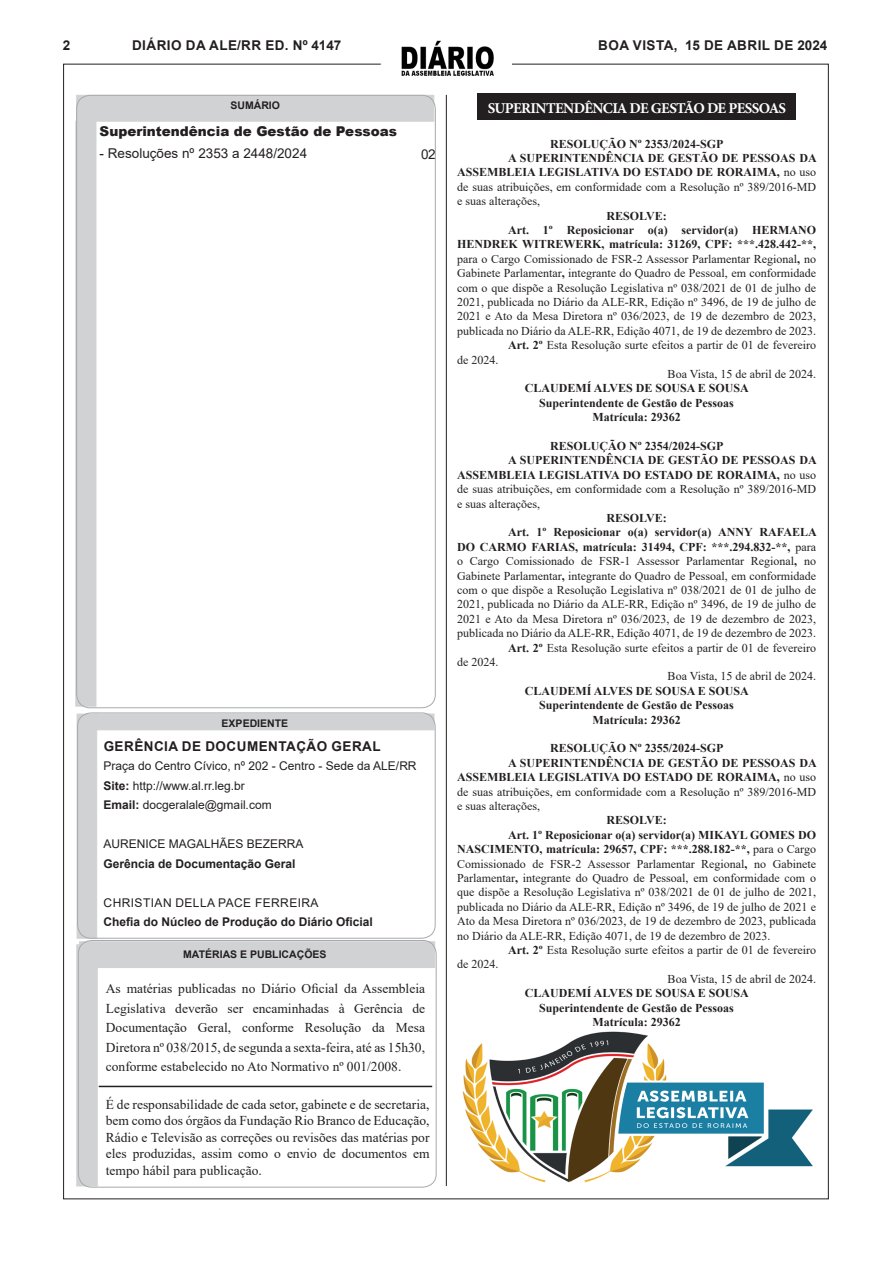
<style>
.page{position:relative;width:893px;height:1263px;background:#fff}
.page>*{position:absolute;margin:0;border:0;box-sizing:border-box;transform-origin:0 0}
.t1{font:700 15px "Minion Pro";letter-spacing:-.04em;color:#fff}
.CENTRO{font:13.5px/19.5px "Times New Roman";color:#231f20;text-align:justify}
.Direita{font:13.5px/16.5px "Times New Roman";color:#231f20;text-align:justify}
.t2{font:700 13.5px "Arial";letter-spacing:.035em;color:#231f20}
.t3{font:900 13.5px "Arial";color:#231f20}
.t4{font:13.5px "Arial";color:#231f20}
.t5{font:12px/14.4px "Times New Roman";color:#231f20;text-align:justify}
.CENTRO-2{font:700 12px "Times New Roman";color:#231f20}
.t6{font:12px "Arial";color:#231f20}
.t7{font:700 12px "Arial";color:#231f20}
.t8{font:12px "Arial";letter-spacing:.035em;color:#231f20}
.t9{font:700 10.5px "Arial";color:#231f20}
.s1{font-weight:700}
</style>
<div class="page">
<img style="left:401px;top:41px;width:93px;height:35px">
<hr style="left:446px;top:95px;width:1px;height:1091px;background:#231f20">
<div style="left:76px;top:95px;width:358px;height:27px;background:#d1d2d4"></div>
<div style="left:75px;top:121px;width:21px;height:585px;background:#d1d2d4;border:1px solid #d1d2d4"></div>
<div style="left:77px;top:714px;width:20px;height:224px;background:#d1d2d4"></div>
<div style="left:76px;top:944px;width:22px;height:242px;background:#d1d2d4"></div>
<div style="left:79px;top:941px;width:356px;height:27px;background:#d1d2d4"></div>
<hr style="left:99px;top:1086px;width:333px;height:1px;background:#231f20">
<div style="left:96px;top:714px;width:338px;height:16px;background:#d1d2d4"></div>
<div style="left:77px;top:712px;width:359px;height:226px;border:1px solid #a8a9ad;border-radius:14px"></div>
<div style="left:78px;top:940px;width:359px;height:247px;border:1px solid #a8a9ad;border-radius:14px"></div>
<div style="left:477px;top:93px;width:319px;height:27px;background:#231f20"></div>
<img style="left:462px;top:1031px;width:351px;height:152px">
<p class="t2" style="left:63px;top:36px;width:9px">2</p>
<p class="t2" style="left:132px;top:35px;width:211px">DIÁRIO DA ALE/RR ED. Nº 4147</p>
<p class="t2" style="left:598px;top:35px;width:231px">BOA VISTA, 15 DE ABRIL DE 2024</p>
<p class="t9" style="left:230px;top:98px;width:51px">SUMÁRIO</p>
<p class="t3" style="left:100px;top:121px;width:299px">Superintendência de Gestão de Pessoas</p>
<p class="t4" style="left:100px;top:144px;width:209px">- Resoluções nº 2353 a 2448/2024</p>
<p class="t4" style="left:421px;top:145px;width:16px">02</p>
<p class="t9" style="left:222px;top:716px;width:68px">EXPEDIENTE</p>
<p class="t2" style="left:104px;top:737px;width:279px">GERÊNCIA DE DOCUMENTAÇÃO GERAL</p>
<p class="t6" style="left:103px;top:758px;width:315px">Praça do Centro Cívico, nº 202 - Centro - Sede da ALE/RR</p>
<p class="t6" style="left:103px;top:777px;width:143px"><span class="s1">Site:</span> http://www.al.rr.leg.br</p>
<p class="t6" style="left:103px;top:797px;width:170px"><span class="s1">Email:</span> docgeralale@gmail.com</p>
<p class="t6" style="left:103px;top:836px;width:202px">AURENICE MAGALHÃES BEZERRA</p>
<p class="t7" style="left:103px;top:855px;width:194px">Gerência de Documentação Geral</p>
<p class="t8" style="left:104px;top:894px;width:216px">CHRISTIAN DELLA PACE FERREIRA</p>
<p class="t7" style="left:103px;top:914px;width:271px">Chefia do Núcleo de Produção do Diário Oficial</p>
<p class="t9" style="left:183px;top:947px;width:145px">MATÉRIAS E PUBLICAÇÕES</p>
<p class="CENTRO" style="left:106px;top:979px;width:321px">As matérias publicadas no Diário Oficial da Assembleia Legislativa deverão ser encaminhadas à Gerência de Documentação Geral, conforme Resolução da Mesa Diretora nº 038/2015, de segunda a sexta-feira, até as 15h30, conforme estabelecido no Ato Normativo nº 001/2008.</p>
<p class="Direita" style="left:106px;top:1096px;width:325px">É de responsabilidade de cada setor, gabinete e de secretaria, bem como dos órgãos da Fundação Rio Branco de Educação, Rádio e Televisão as correções ou revisões das matérias por eles produzidas, assim como o envio de documentos em tempo hábil para publicação.</p>
<p class="t1" style="left:488px;top:98px;width:300px">SUPERINTENDÊNCIA DE GESTÃO DE PESSOAS</p>
<p class="CENTRO-2" style="left:550px;top:135px;width:175px">RESOLUÇÃO Nº 2353/2024-SGP</p>
<p class="t5" style="left:457px;top:150px;width:361px;text-indent:51px"><span class="s1">A SUPERINTENDÊNCIA DE GESTÃO DE PESSOAS DA ASSEMBLEIA LEGISLATIVA DO ESTADO DE RORAIMA,</span> no uso de suas atribuições, em conformidade com a Resolução nº 389/2016-MD e suas alterações,</p>
<p class="CENTRO-2" style="left:606px;top:207px;width:62px">RESOLVE:</p>
<p class="t5" style="left:457px;top:222px;width:360px;text-indent:51px"><span class="s1">Art. 1º Reposicionar o(a) servidor(a) HERMANO HENDREK WITREWERK, matrícula: 31269, CPF: ***.428.442-**, </span>para o Cargo Comissionado de FSR-2 Assessor Parlamentar Regional<span class="s1">,</span> no Gabinete Parlamentar<span class="s1">,</span> integrante do Quadro de Pessoal, em conformidade com o que dispõe a Resolução Legislativa nº 038/2021 de 01 de julho de 2021, publicada no Diário da ALE-RR, Edição nº 3496, de 19 de julho de 2021 e Ato da Mesa Diretora nº 036/2023, de 19 de dezembro de 2023, publicada no Diário da ALE-RR, Edição 4071, de 19 de dezembro de 2023.</p>
<p class="t5" style="left:508px;top:338px;width:309px"><span class="s1">Art. 2º</span> Esta Resolução surte efeitos a partir de 01 de fevereiro</p>
<p class="t5" style="left:457px;top:352px;width:43px">de 2024.</p>
<p class="t5" style="left:668px;top:366px;width:150px">Boa Vista, 15 de abril de 2024.</p>
<p class="CENTRO-2" style="left:525px;top:380px;width:225px">CLAUDEMÍ ALVES DE SOUSA E SOUSA</p>
<p class="CENTRO-2" style="left:539px;top:394px;width:196px">Superintendente de Gestão de Pessoas</p>
<p class="CENTRO-2" style="left:592px;top:408px;width:90px">Matrícula: 29362</p>
<p class="CENTRO-2" style="left:550px;top:437px;width:175px">RESOLUÇÃO Nº 2354/2024-SGP</p>
<p class="t5" style="left:457px;top:453px;width:361px;text-indent:51px"><span class="s1">A SUPERINTENDÊNCIA DE GESTÃO DE PESSOAS DA ASSEMBLEIA LEGISLATIVA DO ESTADO DE RORAIMA,</span> no uso de suas atribuições, em conformidade com a Resolução nº 389/2016-MD e suas alterações,</p>
<p class="CENTRO-2" style="left:606px;top:509px;width:62px">RESOLVE:</p>
<p class="t5" style="left:457px;top:525px;width:361px;text-indent:51px"><span class="s1">Art. 1º Reposicionar o(a) servidor(a) ANNY RAFAELA DO CARMO FARIAS, matrícula: 31494, CPF: ***.294.832-**,</span> para o Cargo Comissionado de FSR-1 Assessor Parlamentar Regional<span class="s1">,</span> no Gabinete Parlamentar<span class="s1">,</span> integrante do Quadro de Pessoal, em conformidade com o que dispõe a Resolução Legislativa nº 038/2021 de 01 de julho de 2021, publicada no Diário da ALE-RR, Edição nº 3496, de 19 de julho de 2021 e Ato da Mesa Diretora nº 036/2023, de 19 de dezembro de 2023, publicada no Diário da ALE-RR, Edição 4071, de 19 de dezembro de 2023.</p>
<p class="t5" style="left:508px;top:640px;width:309px"><span class="s1">Art. 2º</span> Esta Resolução surte efeitos a partir de 01 de fevereiro</p>
<p class="t5" style="left:457px;top:654px;width:43px">de 2024.</p>
<p class="t5" style="left:668px;top:669px;width:150px">Boa Vista, 15 de abril de 2024.</p>
<p class="CENTRO-2" style="left:525px;top:682px;width:225px">CLAUDEMÍ ALVES DE SOUSA E SOUSA</p>
<p class="CENTRO-2" style="left:539px;top:696px;width:196px">Superintendente de Gestão de Pessoas</p>
<p class="CENTRO-2" style="left:592px;top:711px;width:90px">Matrícula: 29362</p>
<p class="CENTRO-2" style="left:550px;top:740px;width:175px">RESOLUÇÃO Nº 2355/2024-SGP</p>
<p class="t5" style="left:457px;top:755px;width:361px;text-indent:51px"><span class="s1">A SUPERINTENDÊNCIA DE GESTÃO DE PESSOAS DA ASSEMBLEIA LEGISLATIVA DO ESTADO DE RORAIMA,</span> no uso de suas atribuições, em conformidade com a Resolução nº 389/2016-MD e suas alterações,</p>
<p class="CENTRO-2" style="left:606px;top:812px;width:62px">RESOLVE:</p>
<p class="t5" style="left:457px;top:827px;width:360px;text-indent:51px"><span class="s1">Art. 1º Reposicionar o(a) servidor(a) MIKAYL GOMES DO NASCIMENTO, matrícula: 29657, CPF: ***.288.182-**,</span> para o Cargo Comissionado de FSR-2 Assessor Parlamentar Regional<span class="s1">,</span> no Gabinete Parlamentar<span class="s1">,</span> integrante do Quadro de Pessoal, em conformidade com o que dispõe a Resolução Legislativa nº 038/2021 de 01 de julho de 2021, publicada no Diário da ALE-RR, Edição nº 3496, de 19 de julho de 2021 e Ato da Mesa Diretora nº 036/2023, de 19 de dezembro de 2023, publicada no Diário da ALE-RR, Edição 4071, de 19 de dezembro de 2023.</p>
<p class="t5" style="left:508px;top:942px;width:309px"><span class="s1">Art. 2º</span> Esta Resolução surte efeitos a partir de 01 de fevereiro</p>
<p class="t5" style="left:457px;top:957px;width:43px">de 2024.</p>
<p class="t5" style="left:668px;top:971px;width:150px">Boa Vista, 15 de abril de 2024.</p>
<p class="CENTRO-2" style="left:525px;top:984px;width:225px">CLAUDEMÍ ALVES DE SOUSA E SOUSA</p>
<p class="CENTRO-2" style="left:539px;top:999px;width:196px">Superintendente de Gestão de Pessoas</p>
<p class="CENTRO-2" style="left:592px;top:1013px;width:90px">Matrícula: 29362</p>
</div>
